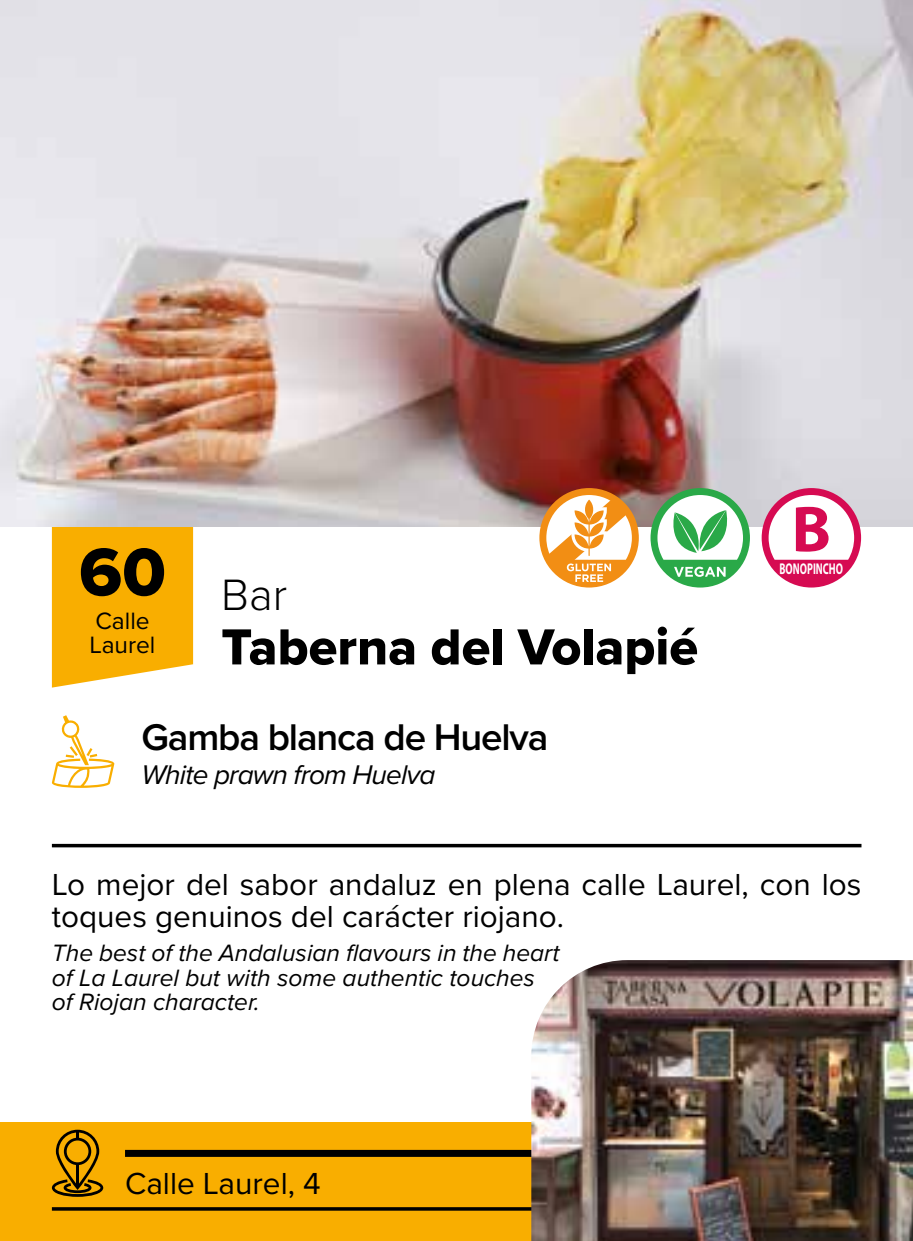
<style>
.page{position:relative;width:913px;height:1241px;background:#fff}
.page>*{position:absolute;margin:0;border:0;box-sizing:border-box;transform-origin:0 0}
.t1{font:700 65.45px "Myriad Pro";color:#d60b52}
.t2{font:52.5px "Proxima Nova Extrabld";color:#000}
.t3{font:300 45.5px "Proxima Nova";color:#000}
.t4{font:600 38.5px "Proxima Nova";letter-spacing:-.03em;color:#000}
.t5{font:31.5px/31.5px "Proxima Nova";color:#000}
.t6{font:italic 28px "Proxima Nova";letter-spacing:-.03em;color:#000}
.t7{font:italic 24.5px/24.5px "Proxima Nova";color:#000}
.t8{font:24.5px/24.5px "Proxima Nova";color:#000}
.t9{font:700 15.75px "Myriad Pro";color:#fff;scale:.65 1}
</style>
<div class="page">
<div style="left:0;top:1121px;width:546px;height:119px;background:#f9ae00"></div>
<svg style="left:52px;top:526px;width:141px;height:161px;background:#f9b312"></svg>
<svg style="left:52px;top:1207px;width:479px;height:3px"></svg>
<div style="left:125px;top:1149px;width:421px;height:7px;background:#000"></div>
<svg style="left:52px;top:1129px;width:51px;height:67px"></svg>
<svg style="left:52px;top:715px;width:62px;height:72px"></svg>
<svg style="left:52px;top:843px;width:809px;height:4px;background:#383838"></svg>
<img style="left:0;top:0;width:913px;height:526px">
<img style="left:531px;top:960px;width:382px;height:280px">
<div style="left:539px;top:488px;width:100px;height:99px;background:#f28e14;border-radius:50%"></div>
<svg style="left:546px;top:495px;width:86px;height:87px"></svg>
<div style="left:650px;top:488px;width:100px;height:99px;background:#2aa948;border-radius:50%"></div>
<svg style="left:674px;top:566px;width:51px;height:10px"></svg>
<svg style="left:657px;top:495px;width:86px;height:64px"></svg>
<div style="left:761px;top:488px;width:100px;height:99px;background:#d60b52;border-radius:50%"></div>
<svg style="left:768px;top:495px;width:86px;height:64px;background:#f8e0e9"></svg>
<h3 class="t3" style="left:79px;top:560px;width:210px"><sup>60</sup> Bar</h3>
<h2 class="t2" style="left:221px;top:607px;width:478px">Taberna del Volapié</h2>
<p class="t8" style="left:89px;top:607px;width:67px">Calle<br>Laurel</p>
<h3 class="t4" style="left:141px;top:708px;width:408px">Gamba blanca de Huelva</h3>
<p class="t6" style="left:141px;top:753px;width:296px">White prawn from Huelva</p>
<h1 class="t1" style="left:791px;top:486px;width:41px">B</h1>
<p class="t9" style="left:779px;top:558px;width:99px">BONOPINCHO</p>
<p class="t5" style="left:52px;top:867px;width:811px">Lo mejor del sabor andaluz en plena calle Laurel, con los toques genuinos del carácter riojano.</p>
<p class="t7" style="left:52px;top:939px;width:509px">The best of the Andalusian flavours in the heart of La Laurel but with some authentic touches of Riojan character.</p>
<p class="t5" style="left:125px;top:1166px;width:197px">Calle Laurel, 4</p>
</div>
